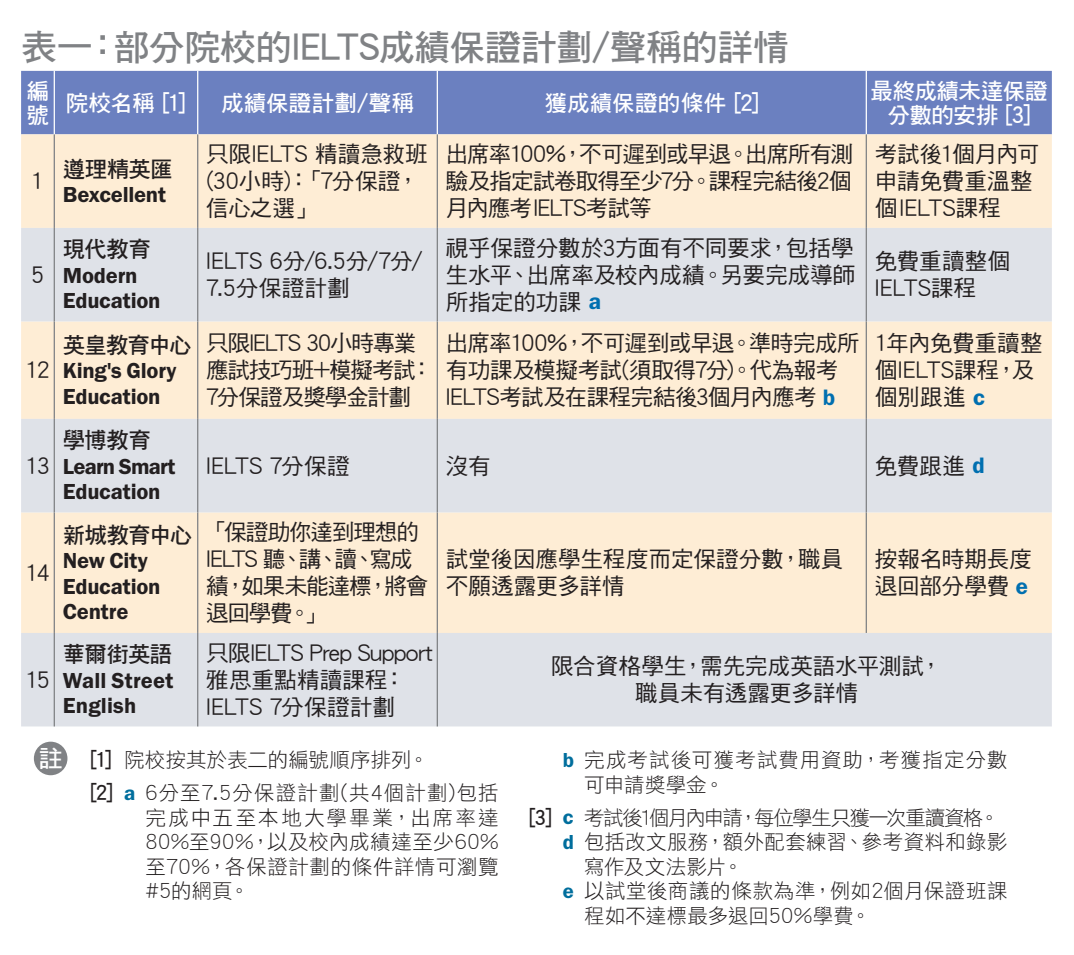
<style>
.page{position:relative;width:1074px;height:955px;background:#fff}
.page>*{position:absolute;margin:0;border:0;box-sizing:border-box;transform-origin:0 0}
.t1{font:36px "DF Hei HK W7";letter-spacing:-.01em;color:#808285}
.table_remark{font:24px "DF Hei HK W7";color:#fff}
.t2{font:22.5px/27px "DF Hei HK W5";letter-spacing:-.015em;color:#231f20}
.t3{font:22.5px/25.5px "Franklin Gothic URW Dem";letter-spacing:-.01em;color:#231f20}
.t4{font:22.5px/27px "DF Hei HK W5";letter-spacing:-.045em;color:#231f20}
.t5{font:22.5px/27px "DF Hei HK W5";letter-spacing:.005em;color:#231f20}
.t6{font:22.5px/24px "DF Hei HK W7";letter-spacing:-.005em;color:#fff}
.t7{font:22.5px/27px "DF Hei HK W5";letter-spacing:.01em;color:#231f20}
.t8{font:22.5px "DF Hei HK W5";letter-spacing:.015em;color:#231f20}
.t9{font:22.5px "DF Hei HK W7";letter-spacing:-.035em;color:#231f20}
.table_remark_abc_1{font:20.4px/24.6px "DF Hei HK W3";letter-spacing:.02em;color:#231f20}
.table_remark_abc_1-2{font:20.4px/24.6px "DF Hei HK W3";letter-spacing:.055em;color:#231f20}
.table_remark_abc_1-3{font:20.4px "DF Hei HK W3";letter-spacing:-.085em;color:#231f20}
.table_remark_1{font:20.4px "DF Hei HK W3";color:#231f20}
.s1{font-family:"DF Hei HK W7"}
.s2{font-family:"ITC Franklin Gothic Std";font-weight:600;color:#006fb0}
.s3{font-family:"ITC Franklin Gothic Std";font-weight:600;color:#006e9d}
</style>
<div class="page">
<div style="left:21px;top:71px;width:1030px;height:63px;background:#6b80c0"></div>
<div style="left:21px;top:134px;width:1030px;height:94px;background:#feedd5"></div>
<svg style="left:21px;top:228px;width:1030px;height:498px;background:#ece6df"></svg>
<hr style="left:54px;top:71px;width:1px;height:63px;background:#fff">
<hr style="left:197px;top:71px;width:1px;height:63px;background:#fff">
<hr style="left:436px;top:71px;width:2px;height:63px;background:#fff">
<hr style="left:865px;top:71px;width:1px;height:63px;background:#fff">
<hr style="left:54px;top:134px;width:1px;height:94px;background:#808285">
<hr style="left:197px;top:134px;width:1px;height:94px;background:#808285">
<hr style="left:436px;top:134px;width:2px;height:94px;background:#808285">
<hr style="left:865px;top:134px;width:1px;height:94px;background:#808285">
<hr style="left:54px;top:228px;width:1px;height:93px;background:#808285">
<hr style="left:197px;top:228px;width:1px;height:93px;background:#808285">
<hr style="left:436px;top:228px;width:2px;height:93px;background:#808285">
<hr style="left:865px;top:228px;width:1px;height:93px;background:#808285">
<hr style="left:54px;top:321px;width:1px;height:98px;background:#808285">
<hr style="left:197px;top:321px;width:1px;height:98px;background:#808285">
<hr style="left:436px;top:321px;width:2px;height:98px;background:#808285">
<hr style="left:865px;top:321px;width:1px;height:98px;background:#808285">
<hr style="left:54px;top:419px;width:1px;height:93px;background:#808285">
<hr style="left:197px;top:419px;width:1px;height:93px;background:#808285">
<hr style="left:436px;top:419px;width:2px;height:93px;background:#808285">
<hr style="left:865px;top:419px;width:1px;height:93px;background:#808285">
<hr style="left:54px;top:512px;width:1px;height:121px;background:#808285">
<hr style="left:197px;top:512px;width:1px;height:121px;background:#808285">
<hr style="left:436px;top:512px;width:2px;height:121px;background:#808285">
<hr style="left:865px;top:512px;width:1px;height:121px;background:#808285">
<hr style="left:54px;top:633px;width:1px;height:93px;background:#808285">
<hr style="left:197px;top:633px;width:1px;height:93px;background:#808285">
<hr style="left:436px;top:633px;width:2px;height:93px;background:#808285">
<div style="left:34px;top:742px;width:33px;height:33px;background:#808285;border-radius:50%"></div>
<p class="t1" style="left:21px;top:27px;width:769px">表一：部分院校的IELTS成績保證計劃/聲稱的詳情</p>
<p class="t6" style="left:26px;top:78px;width:24px">編號</p>
<p class="t6" style="left:66px;top:90px;width:122px">院校名稱 [1]</p>
<p class="t6" style="left:221px;top:90px;width:194px">成績保證計劃/聲稱</p>
<p class="t6" style="left:544px;top:90px;width:216px">獲成績保證的條件 [2]</p>
<p class="t6" style="left:870px;top:78px;width:178px;text-align:center">最終成績未達保證分數的安排 [3]</p>
<p class="t2" style="left:31px;top:167px;width:15px">1</p>
<p class="t2" style="left:31px;top:261px;width:15px">5</p>
<p class="t2" style="left:26px;top:356px;width:26px">12</p>
<p class="t2" style="left:26px;top:452px;width:26px">13</p>
<p class="t2" style="left:26px;top:559px;width:26px">14</p>
<p class="t2" style="left:25px;top:666px;width:26px">15</p>
<p class="t3" style="left:63px;top:156px;width:111px"><span class="s1">遵理精英匯<br></span>Bexcellent</p>
<p class="t3" style="left:63px;top:237px;width:99px"><span class="s1">現代教育<br></span>Modern<br>Education</p>
<p class="t5" style="left:206px;top:140px;width:223px">只限IELTS 精讀急救班(30小時)﹕「7分保證，信心之選」</p>
<p class="t2" style="left:445px;top:140px;width:408px;text-align:justify">出席率100%，不可遲到或早退。出席所有測驗及指定試卷取得至少7分。課程完結後2個月內應考IELTS考試等</p>
<p class="t2" style="left:874px;top:140px;width:166px">考試後1個月內可申請免費重溫整個IELTS課程</p>
<p class="t5" style="left:206px;top:247px;width:217px">IELTS 6分/6.5分/7分/<br>7.5分保證計劃</p>
<p class="t2" style="left:445px;top:234px;width:411px;text-align:justify">視乎保證分數於3方面有不同要求，包括學生水平、出席率及校內成績。另要完成導師所指定的功課 <span class="s2">a</span></p>
<p class="t7" style="left:874px;top:247px;width:137px">免費重讀整個<br>IELTS課程</p>
<p class="t3" style="left:63px;top:332px;width:130px"><span class="s1">英皇教育中心<br></span>King's Glory<br>Education</p>
<p class="t4" style="left:206px;top:329px;width:228px">只限IELTS 30小時專業應試技巧班+模擬考試﹕<br>7分保證及獎學金計劃</p>
<p class="t2" style="left:445px;top:329px;width:415px">出席率100%，不可遲到或早退。準時完成所有功課及模擬考試(須取得7分)。代為報考<br>IELTS考試及在課程完結後3個月內應考 <span class="s2">b</span></p>
<p class="t7" style="left:874px;top:329px;width:169px">1年內免費重讀整個IELTS課程，及個別跟進 <span class="s2">c</span></p>
<p class="t3" style="left:63px;top:428px;width:114px"><span class="s1">學博教育<br></span>Learn Smart<br>Education</p>
<p class="t9" style="left:63px;top:522px;width:131px">新城教育中心</p>
<p class="t3" style="left:63px;top:547px;width:99px">New City<br>Education<br>Centre</p>
<p class="t8" style="left:206px;top:453px;width:145px">IELTS 7分保證</p>
<p class="t2" style="left:445px;top:452px;width:46px">沒有</p>
<p class="t2" style="left:874px;top:452px;width:111px">免費跟進 <span class="s2">d</span></p>
<p class="t4" style="left:206px;top:518px;width:223px">「保證助你達到理想的<br>IELTS 聽、講、讀、寫成績，如果未能達標，將會退回學費。」</p>
<p class="t2" style="left:445px;top:545px;width:399px">試堂後因應學生程度而定保證分數，職員不願透露更多詳情</p>
<p class="t2" style="left:874px;top:545px;width:159px">按報名時期長度退回部分學費 <span class="s2">e</span></p>
<p class="t3" style="left:63px;top:642px;width:112px;text-align:justify"><span class="s1">華爾街英語</span>Wall Street English</p>
<p class="t2" style="left:206px;top:639px;width:228px">只限IELTS Prep Support雅思重點精讀課程﹕<br>IELTS 7分保證計劃</p>
<p class="t2" style="left:551px;top:652px;width:392px">限合資格學生，需先完成英語水平測試，</p>
<p class="t2" style="left:635px;top:679px;width:224px">職員未有透露更多詳情</p>
<p class="table_remark" style="left:39px;top:745px;width:25px">註</p>
<p class="table_remark_abc_1-2" style="left:584px;top:747px;width:425px;text-indent:-21px"><span class="s3">b</span> 完成考試後可獲考試費用資助，考獲指定分數可申請獎學金。</p>
<p class="table_remark_abc_1-3" style="left:528px;top:806px;width:472px"><span class="s1">[3]</span> <span class="s3">c</span> 考試後1個月內申請，每位學生只獲一次重讀資格。</p>
<p class="table_remark_abc_1" style="left:584px;top:829px;width:425px;text-indent:-21px"><span class="s3">d</span> 包括改文服務，額外配套練習、參考資料和錄影寫作及文法影片。</p>
<p class="table_remark_abc_1" style="left:584px;top:878px;width:425px;text-indent:-21px"><span class="s3">e</span> 以試堂後商議的條款為準，例如2個月保證班課程如不達標最多退回50%學費。</p>
<p class="table_remark_1" style="left:90px;top:749px;width:340px"><span class="s1">[1]</span> 院校按其於表二的編號順序排列。</p>
<p class="table_remark_abc_1" style="left:145px;top:780px;width:354px;text-align:justify;text-indent:-55px"><span class="s1">[2]</span> <span class="s3">a</span> 6分至7.5分保證計劃(共4個計劃)包括完成中五至本地大學畢業，出席率達80%至90%，以及校內成績達至少60%至70%，各保證計劃的條件詳情可瀏覽#5的網頁。</p>
</div>
